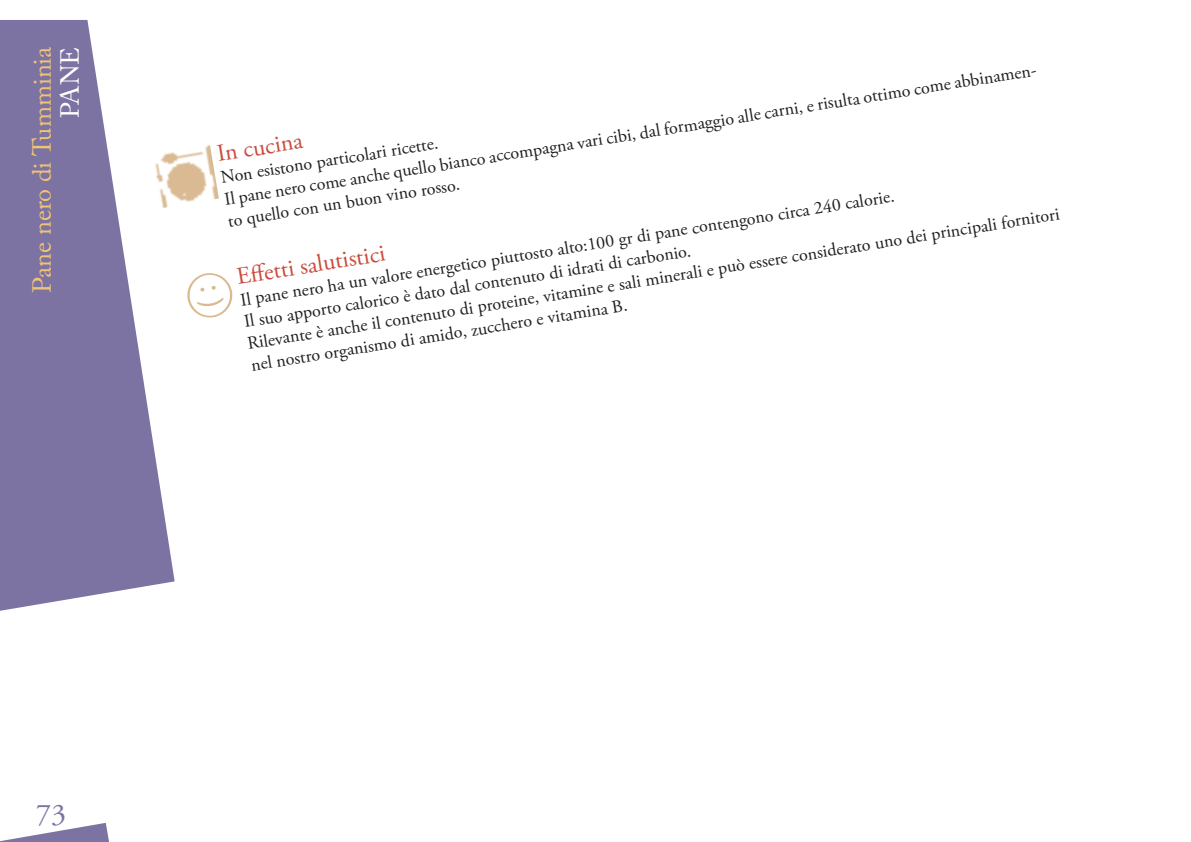
<style>
.page{position:relative;width:1191px;height:842px;background:#fff}
.page>*{position:absolute;margin:0;border:0;box-sizing:border-box;transform-origin:0 0}
.t1{font:30px "Adobe Garamond Pro";color:#7d73a3}
.t2{font:26px "Adobe Caslon Pro";color:#f1c474}
.t3{font:26px "Adobe Caslon Pro";color:#fff}
.t4{font:24px "Adobe Garamond Pro";color:#ca4c3c}
.t5{font:18px/22px "Adobe Garamond Pro";color:#231f20}
</style>
<div class="page">
<svg style="left:0;top:823px;width:109px;height:19px"></svg>
<svg style="left:0;top:20px;width:175px;height:591px;fill:#7d73a3"></svg>
<svg style="left:187px;top:273px;width:46px;height:45px"></svg>
<img style="left:153px;top:145px;width:66px;height:63px">
<h2 class="t2" style="left:32px;top:293px;width:248px;rotate:-90deg">Pane nero di Tumminia</h2>
<h2 class="t3" style="left:60px;top:118px;width:73px;rotate:-90deg">PANE</h2>
<p class="t5" style="left:219px;top:168px;width:810px;rotate:-9deg">Non esistono particolari ricett<br>Ilpane nero com e anche quello bianco accom pagna vari cibi, dalform aggio alle carn e risulta ottim o com e abbinam e to quello con un buon vino rosso.</p>
<h3 class="t4" style="left:235px;top:267px;width:152px;rotate:-9deg">Eff etti salutistici</h3>
<h3 class="t4" style="left:216px;top:144px;width:90px;rotate:-9deg">In cucina</h3>
<p class="t5" style="left:239px;top:290px;width:822px;rotate:-9deg">Ilpane nero ha un valore energetico piuttosto alto:100 gr di pane contengono circa 240 calorie.<br>Ilsuo apporto calorico è dato dalcontenuto di idrati di carbonio.<br>Rilevante è anche contenuto di proteine, vitam ine e sali m inerali e può essere considerato uno dei principali fornitor nelnostro organism o di am ido, zucchero e vitam ina B.</p>
<h1 class="t1" style="left:36px;top:803px;width:31px">73</h1>
</div>
